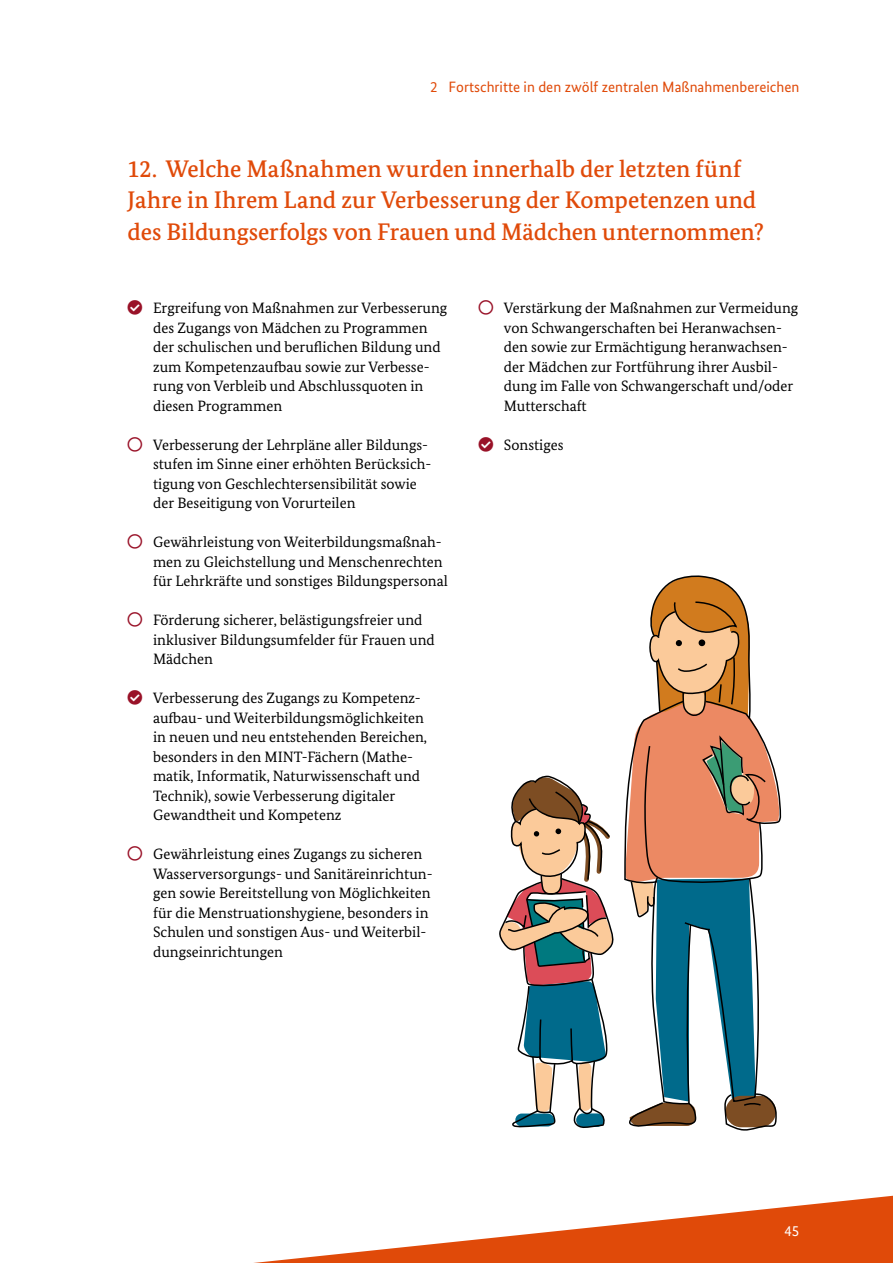
<style>
.page{position:relative;width:893px;height:1263px;background:#fff}
.page>*{position:absolute;margin:0;border:0;box-sizing:border-box;transform-origin:0 0}
.t1{font:500 24px/31.5px "Bundes Serif";letter-spacing:-.005em;color:#e04a09}
.t2{font:15px/19.5px "Bundes Serif";color:#000}
.t3{font:15px "Bundes Sans";color:#e04a09}
.t4{font:15px "Bundes Sans";color:#fff}
.s1{color:#991228}
</style>
<div class="page">
<svg style="left:254px;top:1196px;width:639px;height:67px"></svg>
<svg style="left:624px;top:575px;width:158px;height:556px"></svg>
<svg style="left:499px;top:775px;width:115px;height:353px"></svg>
<p class="t3" style="left:430px;top:78px;width:371px">2 Fortschritte in den zwölf zentralen Maßnahmenbereichen</p>
<h2 class="t1" style="left:128px;top:152px;width:638px">12. Welche Maßnahmen wurden innerhalb der letzten fünf<br>Jahre in Ihrem Land zur Verbesserung der Kompetenzen und des Bildungserfolgs von Frauen und Mädchen unternommen?</h2>
<p class="t2" style="left:153px;top:298px;width:296px;text-indent:-26px"><span class="s1">✔</span> Ergreifung von Maßnahmen zur Verbesserung des Zugangs von Mädchen zu Programmen der schulischen und beruflichen Bildung und zum Kompetenzaufbau sowie zur Verbesse&shy;rung von Verbleib und Abschlussquoten in diesen Programmen</p>
<p class="t2" style="left:153px;top:435px;width:280px;text-indent:-26px"><span class="s1">○</span> Verbesserung der Lehrpläne aller Bildungs&shy;stufen im Sinne einer erhöhten Berücksich&shy;tigung von Geschlechtersensibilität sowie der Beseitigung von Vorurteilen</p>
<p class="t2" style="left:153px;top:532px;width:296px;text-indent:-26px"><span class="s1">○</span> Gewährleistung von Weiterbildungsmaßnah&shy;men zu Gleichstellung und Menschenrechten für Lehrkräfte und sonstiges Bildungspersonal</p>
<p class="t2" style="left:153px;top:610px;width:283px;text-indent:-26px"><span class="s1">○</span> Förderung sicherer, belästigungsfreier und inklusiver Bildungsumfelder für Frauen und<br>Mädchen</p>
<p class="t2" style="left:153px;top:688px;width:275px;text-indent:-26px"><span class="s1">✔</span> Verbesserung des Zugangs zu Kompetenz&shy;aufbau- und Weiterbildungsmöglichkeiten in neuen und neu entstehenden Bereichen, besonders in den MINT-Fächern (Mathe&shy;matik, Informatik, Naturwissenschaft und Technik), sowie Verbesserung digitaler Gewandtheit und Kompetenz</p>
<p class="t2" style="left:153px;top:844px;width:281px;text-indent:-26px"><span class="s1">○</span> Gewährleistung eines Zugangs zu sicheren Wasserversorgungs- und Sanitäreinrichtun&shy;gen sowie Bereitstellung von Möglichkeiten für die Menstruationshygiene, besonders in Schulen und sonstigen Aus- und Weiterbil&shy;dungseinrichtungen</p>
<p class="t2" style="left:504px;top:298px;width:296px;text-indent:-26px"><span class="s1">○</span> Verstärkung der Maßnahmen zur Vermeidung von Schwangerschaften bei Heranwachsen&shy;den sowie zur Ermächtigung heranwachsen&shy;der Mädchen zur Fortführung ihrer Ausbil&shy;dung im Falle von Schwangerschaft und/oder Mutterschaft</p>
<p class="t2" style="left:478px;top:435px;width:87px"><span class="s1">✔</span> Sonstiges</p>
<p class="t4" style="left:784px;top:1222px;width:16px">45</p>
</div>
